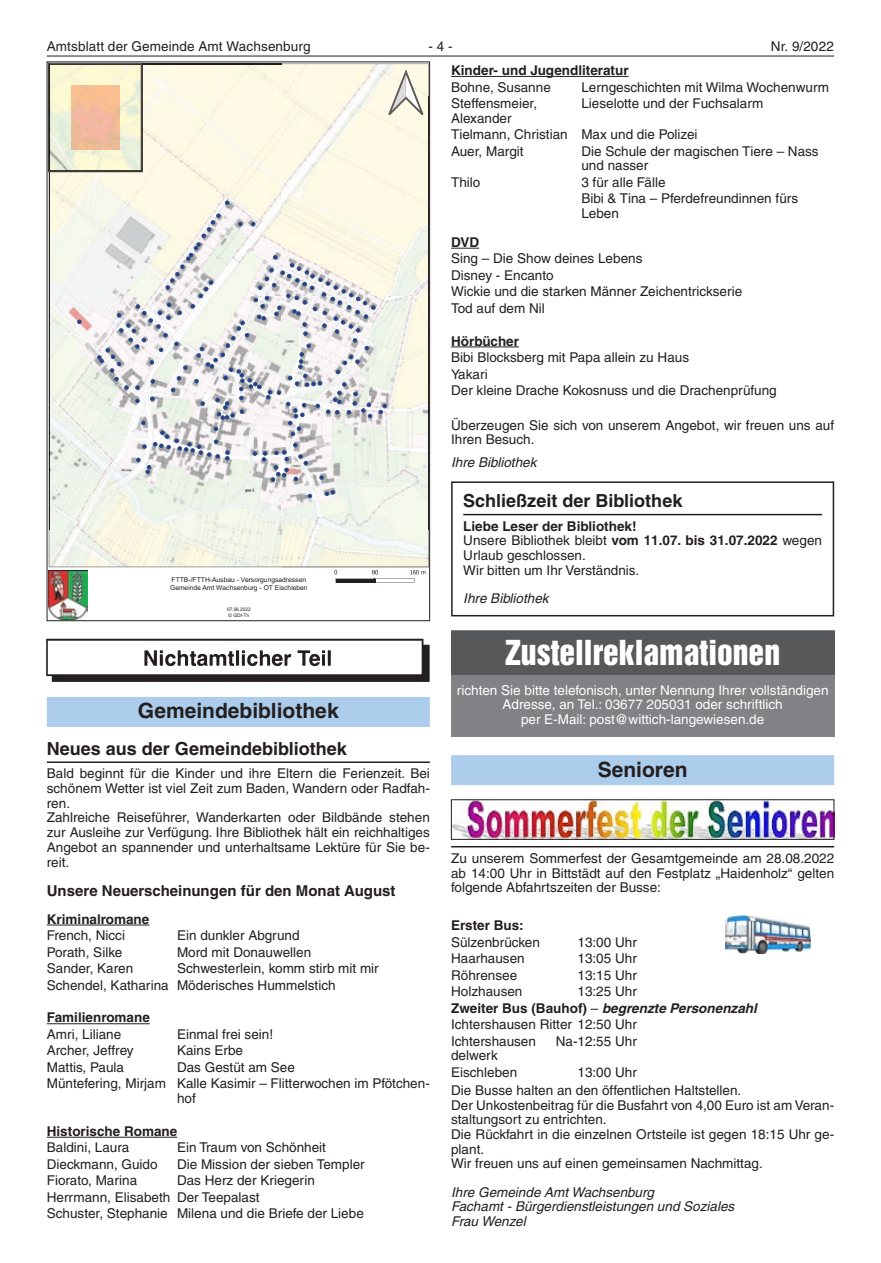
<style>
.page{position:relative;width:881px;height:1263px;background:#fff}
.page>*{position:absolute;margin:0;border:0;box-sizing:border-box;transform-origin:0 0}
.Zustell_ueber{font:31.5px "Helvetica Inserat LT";color:#fff}
.Rasterbalken{font:700 21px "Helvetica LT";color:#231f20}
.Überschrift{font:700 18px "Helvetica LT";color:#231f20}
.Zwischenüberschrift{font:700 15px "Helvetica LT";color:#231f20}
.t1{font:13.5px/14.7px "Helvetica LT";color:#231f20}
.Zustell_norm{font:13.5px/14.7px "Helvetica LT";color:#fff;text-align:center}
.t2{font:700 13.5px "Helvetica LT";color:#231f20}
.t3{font:italic 13.5px "Helvetica LT";color:#231f20}
.t4{font:italic 700 13.5px "Helvetica LT";color:#231f20}
.t5{font:6.75px/7.9px "Arial Standard";letter-spacing:-.005em;color:#231f20}
.t6{font:4.8px/5.7px "Arial Standard";letter-spacing:-.015em;color:#231f20;text-align:center}
.s1{font-weight:700}
.s2{font-style:normal}
.s3{font-weight:400;font-style:normal}
</style>
<div class="page">
<hr style="left:47px;top:56px;width:786px;height:1px;background:#231f20">
<div style="left:451px;top:755px;width:382px;height:30px;background:#accceb"></div>
<hr style="left:451px;top:846px;width:382px;height:1px;background:#231f20">
<hr style="left:451px;top:76px;width:177px;height:1px;background:#231f20">
<svg style="left:451px;top:248px;width:28px;height:1px"></svg>
<hr style="left:451px;top:347px;width:68px;height:1px;background:#231f20">
<hr style="left:463px;top:514px;width:358px;height:1px;background:#231f20">
<div style="left:451px;top:481px;width:382px;height:135px;border:2px solid #231f20"></div>
<div style="left:451px;top:630px;width:382px;height:107px;background:#808285"></div>
<div style="left:451px;top:631px;width:382px;height:44px;background:#57585a"></div>
<img style="left:453px;top:801px;width:378px;height:36px">
<div style="left:451px;top:799px;width:382px;height:40px;border:1px solid #231f20"></div>
<img style="left:725px;top:915px;width:84px;height:38px">
<div style="left:47px;top:697px;width:382px;height:30px;background:#accceb"></div>
<hr style="left:47px;top:761px;width:382px;height:2px;background:#231f20">
<svg style="left:143px;top:65px;width:284px;height:107px;background:#fcf8e4"></svg>
<svg style="left:49px;top:172px;width:378px;height:395px"></svg>
<img style="left:143px;top:64px;width:139px;height:1px">
<img style="left:49px;top:172px;width:1px;height:357px">
<img style="left:282px;top:64px;width:145px;height:33px">
<img style="left:388px;top:69px;width:35px;height:46px">
<img style="left:389px;top:71px;width:34px;height:44px">
<svg style="left:389px;top:72px;width:33px;height:43px"></svg>
<svg style="left:334px;top:570px;width:91px;height:13px"></svg>
<img style="left:49px;top:64px;width:93px;height:107px">
<img style="left:49px;top:571px;width:39px;height:48px">
<img style="left:47px;top:638px;width:382px;height:44px">
<hr style="left:47px;top:925px;width:102px;height:1px;background:#231f20">
<hr style="left:47px;top:1023px;width:103px;height:1px;background:#231f20">
<hr style="left:47px;top:1137px;width:130px;height:1px;background:#231f20">
<p class="t1" style="left:47px;top:39px;width:265px">Amtsblatt der Gemeinde Amt Wachsenburg</p>
<p class="t1" style="left:428px;top:39px;width:26px">- 4 -</p>
<p class="t1" style="left:770px;top:39px;width:64px">Nr. 9/2022</p>
<p class="t2" style="left:451px;top:62px;width:179px">Kinder- und Jugendliteratur</p>
<p class="t1" style="left:451px;top:79px;width:101px">Bohne, Susanne</p>
<p class="t1" style="left:581px;top:79px;width:249px">Lerngeschichten mit Wilma Wochenwurm</p>
<p class="t1" style="left:451px;top:96px;width:87px">Steffensmeier,<br>Alexander</p>
<p class="t1" style="left:581px;top:96px;width:183px">Lieselotte und der Fuchsalarm</p>
<p class="t1" style="left:451px;top:127px;width:118px">Tielmann, Christian</p>
<p class="t1" style="left:581px;top:127px;width:118px">Max und die Polizei</p>
<p class="t1" style="left:451px;top:144px;width:74px">Auer, Margit</p>
<p class="t1" style="left:581px;top:144px;width:239px">Die Schule der magischen Tiere – Nass und nasser</p>
<p class="t1" style="left:451px;top:175px;width:31px">Thilo</p>
<p class="t1" style="left:581px;top:175px;width:86px">3 für alle Fälle</p>
<p class="t1" style="left:581px;top:191px;width:218px">Bibi &amp; Tina – Pferdefreundinnen fürs<br>Leben</p>
<p class="t2" style="left:451px;top:234px;width:29px">DVD</p>
<p class="t1" style="left:451px;top:251px;width:193px">Sing – Die Show deines Lebens</p>
<p class="t1" style="left:451px;top:268px;width:104px">Disney - Encanto</p>
<p class="t1" style="left:451px;top:284px;width:292px">Wickie und die starken Männer Zeichentrickserie</p>
<p class="t1" style="left:451px;top:301px;width:95px">Tod auf dem Nil</p>
<p class="t2" style="left:451px;top:333px;width:69px">Hörbücher</p>
<p class="t1" style="left:451px;top:350px;width:239px">Bibi Blocksberg mit Papa allein zu Haus</p>
<p class="t1" style="left:451px;top:366px;width:38px">Yakari</p>
<p class="t1" style="left:451px;top:383px;width:327px">Der kleine Drache Kokosnuss und die Drachenprüfung</p>
<p class="t1" style="left:451px;top:417px;width:384px">Überzeugen Sie sich von unserem Angebot, wir freuen uns auf<br>Ihren Besuch.</p>
<p class="t3" style="left:451px;top:455px;width:87px">Ihre Bibliothek</p>
<p class="Überschrift" style="left:463px;top:490px;width:220px">Schließzeit der Bibliothek</p>
<p class="t2" style="left:463px;top:518px;width:175px">Liebe Leser der Bibliothek!</p>
<p class="t1" style="left:463px;top:533px;width:360px">Unsere Bibliothek bleibt <span class="s1">vom 11.07. bis 31.07.2022</span> wegen<br>Urlaub geschlossen.</p>
<p class="t1" style="left:463px;top:563px;width:177px">Wir bitten um Ihr Verständnis.</p>
<p class="t3" style="left:463px;top:590px;width:87px">Ihre Bibliothek</p>
<p class="Zustell_ueber" style="left:505px;top:634px;width:276px">Zustellreklamationen</p>
<p class="Zustell_norm" style="left:456px;top:682px;width:373px">richten Sie bitte telefonisch, unter Nennung Ihrer vollständigen<br>Adresse, an Tel.: 03677 205031 oder schriftlich<br>per E-Mail: post@wittich-langewiesen.de</p>
<p class="Rasterbalken" style="left:597px;top:756px;width:91px">Senioren</p>
<p class="t5" style="left:170px;top:576px;width:139px">FTTB-/FTTH-Ausbau - Versorgungsadressen<br>Gemeinde Amt Wachsenburg - OT Eischleben</p>
<p class="t6" style="left:227px;top:607px;width:25px">07.06.2022 © GDI-Th</p>
<p class="Rasterbalken" style="left:138px;top:698px;width:202px">Gemeindebibliothek</p>
<p class="Überschrift" style="left:47px;top:738px;width:301px">Neues aus der Gemeindebibliothek</p>
<p class="t1" style="left:47px;top:766px;width:384px;text-align:justify">Bald beginnt für die Kinder und ihre Eltern die Ferienzeit. Bei schönem Wetter ist viel Zeit zum Baden, Wandern oder Radfah&shy;ren.</p>
<p class="t1" style="left:47px;top:810px;width:384px;text-align:justify">Zahlreiche Reiseführer, Wanderkarten oder Bildbände stehen zur Ausleihe zur Verfügung. Ihre Bibliothek hält ein reichhaltiges Angebot an spannender und unterhaltsame Lektüre für Sie be&shy;reit.</p>
<p class="Zwischenüberschrift" style="left:47px;top:881px;width:350px">Unsere Neuerscheinungen für den Monat August</p>
<p class="t2" style="left:47px;top:911px;width:104px">Kriminalromane</p>
<p class="t1" style="left:47px;top:928px;width:80px">French, Nicci</p>
<p class="t1" style="left:177px;top:928px;width:124px">Ein dunkler Abgrund</p>
<p class="t1" style="left:47px;top:944px;width:77px">Porath, Silke</p>
<p class="t1" style="left:177px;top:944px;width:136px">Mord mit Donauwellen</p>
<p class="t1" style="left:47px;top:961px;width:88px">Sander, Karen</p>
<p class="t1" style="left:177px;top:961px;width:203px">Schwesterlein, komm stirb mit mir</p>
<p class="t1" style="left:47px;top:977px;width:123px">Schendel, Katharina</p>
<p class="t1" style="left:177px;top:977px;width:160px">Möderisches Hummelstich</p>
<p class="t2" style="left:47px;top:1009px;width:104px">Familienromane</p>
<p class="t1" style="left:47px;top:1027px;width:76px">Amri, Liliane</p>
<p class="t1" style="left:177px;top:1027px;width:98px">Einmal frei sein!</p>
<p class="t1" style="left:47px;top:1043px;width:88px">Archer, Jeffrey</p>
<p class="t1" style="left:177px;top:1043px;width:68px">Kains Erbe</p>
<p class="t1" style="left:47px;top:1060px;width:79px">Mattis, Paula</p>
<p class="t1" style="left:177px;top:1060px;width:119px">Das Gestüt am See</p>
<p class="t1" style="left:47px;top:1076px;width:121px">Müntefering, Mirjam</p>
<p class="t1" style="left:177px;top:1076px;width:254px">Kalle Kasimir – Flitterwochen im Pfötchen&shy;hof</p>
<p class="t2" style="left:47px;top:1123px;width:132px">Historische Romane</p>
<p class="t1" style="left:47px;top:1140px;width:84px">Baldini, Laura</p>
<p class="t1" style="left:177px;top:1140px;width:150px">Ein Traum von Schönheit</p>
<p class="t1" style="left:47px;top:1157px;width:112px">Dieckmann, Guido</p>
<p class="t1" style="left:177px;top:1157px;width:189px">Die Mission der sieben Templer</p>
<p class="t1" style="left:47px;top:1173px;width:92px">Fiorato, Marina</p>
<p class="t1" style="left:177px;top:1173px;width:139px">Das Herz der Kriegerin</p>
<p class="t1" style="left:47px;top:1189px;width:125px">Herrmann, Elisabeth</p>
<p class="t1" style="left:177px;top:1189px;width:84px">Der Teepalast</p>
<p class="t1" style="left:47px;top:1206px;width:122px">Schuster, Stephanie</p>
<p class="t1" style="left:177px;top:1206px;width:188px">Milena und die Briefe der Liebe</p>
<p class="t1" style="left:451px;top:851px;width:384px;text-align:justify">Zu unserem Sommerfest der Gesamtgemeinde am 28.08.2022 ab 14:00 Uhr in Bittstädt auf den Festplatz „Haidenholz“ gelten folgende Abfahrtszeiten der Busse:</p>
<p class="t2" style="left:451px;top:917px;width:74px">Erster Bus:</p>
<p class="t1" style="left:451px;top:935px;width:90px">Sülzenbrücken</p>
<p class="t1" style="left:577px;top:935px;width:61px">13:00 Uhr</p>
<p class="t1" style="left:451px;top:951px;width:75px">Haarhausen</p>
<p class="t1" style="left:577px;top:951px;width:61px">13:05 Uhr</p>
<p class="t1" style="left:451px;top:967px;width:68px">Röhrensee</p>
<p class="t1" style="left:577px;top:967px;width:61px">13:15 Uhr</p>
<p class="t1" style="left:451px;top:984px;width:73px">Holzhausen</p>
<p class="t1" style="left:577px;top:984px;width:61px">13:25 Uhr</p>
<p class="t4" style="left:451px;top:1000px;width:307px"><span class="s2">Zweiter Bus (Bauhof)</span> <span class="s3">–</span> begrenzte Personenzahl</p>
<p class="t1" style="left:451px;top:1017px;width:187px">Ichtershausen Ritter 12:50 Uhr</p>
<p class="t1" style="left:451px;top:1033px;width:86px">Ichtershausen</p>
<p class="t1" style="left:555px;top:1033px;width:83px">Na-12:55 Uhr</p>
<p class="t1" style="left:451px;top:1048px;width:48px">delwerk</p>
<p class="t1" style="left:451px;top:1065px;width:68px">Eischleben</p>
<p class="t1" style="left:577px;top:1065px;width:61px">13:00 Uhr</p>
<p class="t1" style="left:451px;top:1083px;width:291px">Die Busse halten an den öffentlichen Haltstellen.</p>
<p class="t1" style="left:451px;top:1097px;width:384px">Der Unkostenbeitrag für die Busfahrt von 4,00 Euro ist am Veran&shy;staltungsort zu entrichten.</p>
<p class="t1" style="left:451px;top:1127px;width:384px">Die Rückfahrt in die einzelnen Ortsteile ist gegen 18:15 Uhr ge&shy;plant.</p>
<p class="t1" style="left:451px;top:1156px;width:313px">Wir freuen uns auf einen gemeinsamen Nachmittag.</p>
<p class="t3" style="left:451px;top:1184px;width:204px">Ihre Gemeinde Amt Wachsenburg</p>
<p class="t3" style="left:451px;top:1199px;width:284px">Fachamt - Bürgerdienstleistungen und Soziales</p>
<p class="t3" style="left:451px;top:1213px;width:76px">Frau Wenzel</p>
</div>
